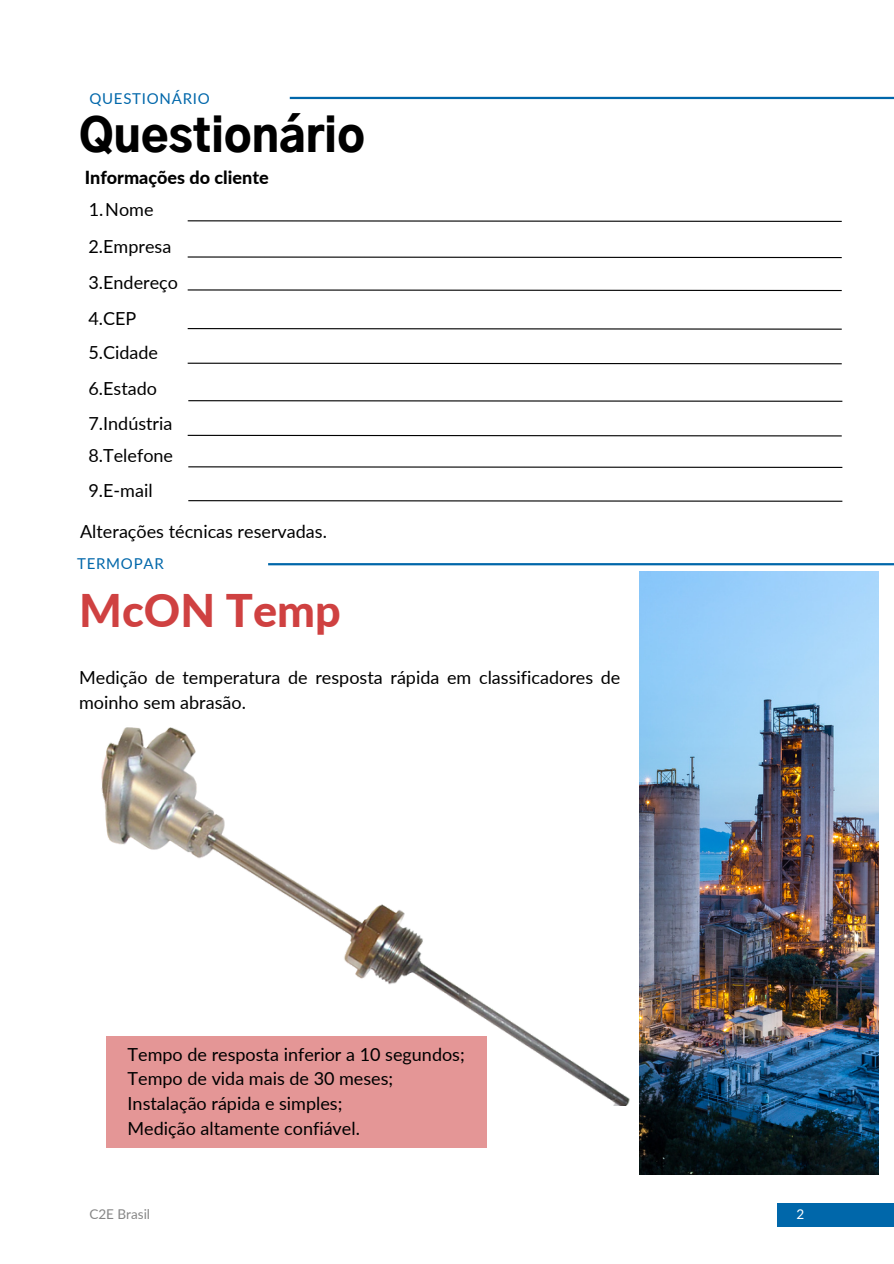
<style>
.page{position:relative;width:894px;height:1264px;background:#fff}
.page>*{position:absolute;margin:0;border:0;box-sizing:border-box;transform-origin:0 0}
.t1{font:900 45px "Gothic A1";color:#000}
.t2{font:800 45px "Lato";color:#cf4141}
.t3{font:18px/24.8px "Lato";color:#000}
.t4{font:800 18px "Lato";color:#000}
.t5{font:15px "Lato";letter-spacing:.05em;color:#0067aa}
.t6{font:13.5px "Lato";color:#868686}
.t7{font:13.5px "Lato";color:#fff}
</style>
<div class="page">
<hr style="left:290px;top:97px;width:603px;height:2px;background:#0067aa">
<div style="left:776px;top:1202px;width:117px;height:24px;background:#0067aa"></div>
<svg style="left:187px;top:220px;width:655px;height:2px"></svg>
<img style="left:101px;top:727px;width:529px;height:378px">
<img style="left:639px;top:572px;width:239px;height:602px">
<div style="left:106px;top:1036px;width:380px;height:111px;background:#e49696"></div>
<hr style="left:268px;top:563px;width:625px;height:2px;background:#0067aa">
<svg style="left:187px;top:256px;width:655px;height:3px"></svg>
<svg style="left:187px;top:289px;width:655px;height:3px"></svg>
<svg style="left:187px;top:328px;width:655px;height:2px"></svg>
<svg style="left:187px;top:362px;width:655px;height:3px"></svg>
<svg style="left:188px;top:400px;width:655px;height:2px"></svg>
<svg style="left:187px;top:434px;width:655px;height:3px"></svg>
<svg style="left:188px;top:466px;width:655px;height:2px"></svg>
<svg style="left:188px;top:500px;width:655px;height:2px"></svg>
<h2 class="t5" style="left:89px;top:89px;width:122px">QUESTIONÁRIO</h2>
<p class="t1" style="left:79px;top:116px;width:287px">Questionário</p>
<p class="t4" style="left:85px;top:166px;width:185px">Informações do cliente</p>
<h5 class="t3" style="left:89px;top:197px;width:66px">1.Nome</h5>
<h4 class="t3" style="left:88px;top:234px;width:84px">2.Empresa</h4>
<h4 class="t3" style="left:88px;top:269px;width:91px">3.Endereço</h4>
<h5 class="t3" style="left:88px;top:305px;width:49px">4.CEP</h5>
<p class="t3" style="left:88px;top:340px;width:71px">5.Cidade</p>
<h1 class="t3" style="left:88px;top:376px;width:70px">6.Estado</h1>
<h4 class="t3" style="left:88px;top:410px;width:85px">7.Indústria</h4>
<p class="t3" style="left:88px;top:443px;width:86px">8.Telefone</p>
<p class="t3" style="left:88px;top:477px;width:66px">9.E-mail</p>
<p class="t3" style="left:80px;top:519px;width:248px">Alterações técnicas reservadas.</p>
<h4 class="t5" style="left:77px;top:554px;width:88px">TERMOPAR</h4>
<h4 class="t2" style="left:79px;top:582px;width:263px">McON Temp</h4>
<h4 class="t3" style="left:79px;top:665px;width:542px">Medição de temperatura de resposta rápida em classificadores de moinho sem abrasão.</h4>
<h4 class="t3" style="left:127px;top:1041px;width:338px">Tempo de resposta inferior a 10 segundos;<br>Tempo de vida mais de 30 meses;<br>Instalação rápida e simples;<br>Medição altamente confiável.</h4>
<h4 class="t6" style="left:89px;top:1205px;width:62px">C2E Brasil</h4>
<h4 class="t7" style="left:796px;top:1205px;width:9px">2</h4>
</div>
